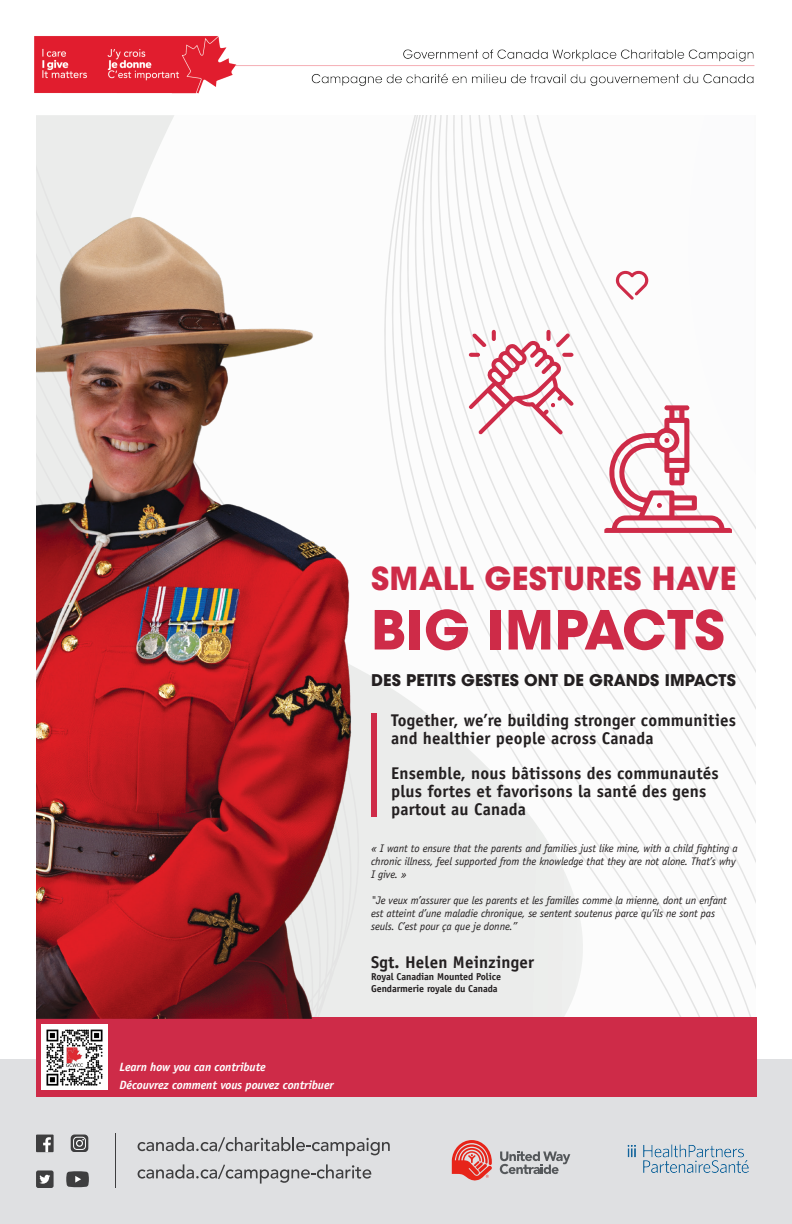
<style>
.page{position:relative;width:792px;height:1224px;background:#fff}
.page>*{position:absolute;margin:0;border:0;box-sizing:border-box;transform-origin:0 0}
.t1{font:700 53.4px "ITC Avant Garde Std";letter-spacing:.01em;color:#ce2b48}
.t2{font:700 31.6px "ITC Avant Garde Std";letter-spacing:.01em;color:#ce2b48}
.t3{font:700 17px/18px "Officina Sans Std";letter-spacing:.01em;color:#231f20}
.t4{font:700 16px "ITC Avant Garde Std";letter-spacing:.01em;color:#231f20}
.t5{font:italic 700 12px/18px "Officina Sans Std";letter-spacing:-.01em;color:#fff}
.t6{font:italic 11px/13px "Officina Sans Std";letter-spacing:-.01em;color:#231f20}
.t7{font:700 10px/12px "Officina Sans Std";letter-spacing:-.01em;color:#231f20}
</style>
<div class="page">
<svg style="left:397px;top:115px;width:359px;height:902px"></svg>
<svg style="left:36px;top:115px;width:138px;height:82px;background:#edeeed"></svg>
<div style="left:0;top:1060px;width:792px;height:164px;background:#dfe0e2"></div>
<img style="left:34px;top:36px;width:721px;height:58px">
<hr style="left:115px;top:1133px;width:1px;height:55px;background:#3e3e3f">
<svg style="left:138px;top:1137px;width:252px;height:19px"></svg>
<svg style="left:138px;top:1164px;width:233px;height:20px"></svg>
<svg style="left:71px;top:1135px;width:17px;height:17px"></svg>
<div style="left:73px;top:1137px;width:13px;height:13px;border:1px solid #fff;border-radius:3px"></div>
<div style="left:76px;top:1140px;width:7px;height:7px;border:1px solid #fff;border-radius:50%"></div>
<div style="left:36px;top:1135px;width:18px;height:17px;background:#3e3e3f"></div>
<svg style="left:43px;top:1137px;width:8px;height:15px"></svg>
<svg style="left:66px;top:1171px;width:23px;height:16px"></svg>
<div style="left:36px;top:1170px;width:18px;height:18px;background:#3e3e3f;border-radius:2px"></div>
<svg style="left:39px;top:1175px;width:11px;height:9px"></svg>
<img style="left:628px;top:1144px;width:120px;height:29px">
<svg style="left:452px;top:1140px;width:40px;height:40px"></svg>
<svg style="left:500px;top:1151px;width:70px;height:23px"></svg>
<div style="left:36px;top:1017px;width:720px;height:79px;background:#ce2b48"></div>
<img style="left:42px;top:1024px;width:66px;height:65px">
<svg style="left:604px;top:115px;width:152px;height:418px"></svg>
<svg style="left:469px;top:330px;width:104px;height:104px"></svg>
<img style="left:36px;top:197px;width:387px;height:821px">
<p class="t5" style="left:120px;top:1058px;width:216px">Learn how you can contribute<br>Découvrez comment vous pouvez contribuer</p>
<h2 class="t2" style="left:371px;top:558px;width:367px">SMALL GESTURES HAVE</h2>
<h1 class="t1" style="left:371px;top:595px;width:355px">BIG IMPACTS</h1>
<h3 class="t4" style="left:371px;top:670px;width:366px">DES PETITS GESTES ONT DE GRANDS IMPACTS</h3>
<h3 class="t3" style="left:391px;top:711px;width:347px">Together, we’re building stronger communities and healthier people across Canada</h3>
<h3 class="t3" style="left:391px;top:764px;width:329px">Ensemble, nous bâtissons des communautés plus fortes et favorisons la santé des gens partout au Canada</h3>
<p class="t6" style="left:371px;top:842px;width:368px">« I want to ensure that the parents and families just like mine, with a child fighting a chronic illness, feel supported from the knowledge that they are not alone. That’s why<br>I give. »</p>
<p class="t6" style="left:371px;top:894px;width:357px">"Je veux m’assurer que les parents et les familles comme la mienne, dont un enfant est atteint d’une maladie chronique, se sentent soutenus parce qu’ils ne sont pas seuls. C’est pour ça que je donne.”</p>
<h3 class="t3" style="left:371px;top:953px;width:165px">Sgt. Helen Meinzinger</h3>
<p class="t7" style="left:371px;top:971px;width:131px">Royal Canadian Mounted Police<br>Gendarmerie royale du Canada</p>
</div>
